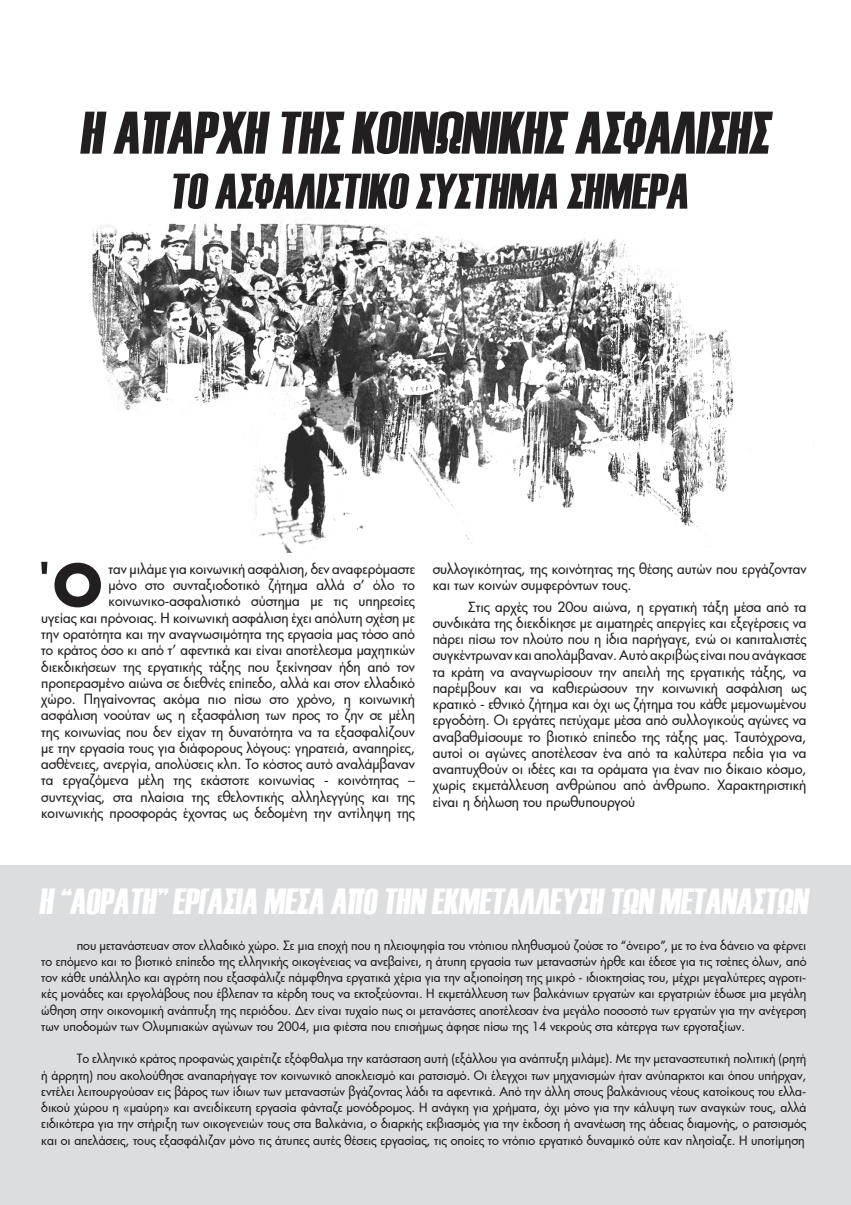
<style>
.page{position:relative;width:851px;height:1205px;background:#fff}
.page>*{position:absolute;margin:0;border:0;box-sizing:border-box;transform-origin:0 0}
.t1{font:60px "Haettenschweiler";color:#231f20}
.t2{font:700 56.88px "Futura";color:#231f20}
.t3{font:50px "Haettenschweiler";color:#231f20}
.t4{font:36.25px "Haettenschweiler";color:#fff}
.t5{font:500 13.75px/16.2px "Futura";color:#231f20;text-align:right}
.t6{font:500 12.5px/16.2px "Futura";color:#231f20;text-align:justify}
</style>
<div class="page">
<div style="left:0;top:866px;width:850px;height:339px;background:#dcdddf"></div>
<img style="left:92px;top:170px;width:722px;height:383px">
<h1 class="t1" style="left:79px;top:92px;width:700px">Η ΑΠΑΡΧΗ ΤΗΣ ΚΟΙΝΩΝΙΚΗΣ ΑΣΦΑΛΙΣΗΣ</h1>
<h3 class="t3" style="left:169px;top:157px;width:528px">ΤΟ ΑΣΦΑΛΙΣΤΙΚΟ ΣΥΣΤΗΜΑ ΣΗΜΕΡΑ</h3>
<h2 class="t2" style="left:37px;top:545px;width:67px">Ό</h2>
<p class="t5" style="left:41px;top:560px;width:375px">ταν μιλάμε για κοινωνική ασφάλιση, δεν αναφερόμαστε<br>μόνο στο συνταξιοδοτικό ζήτημα αλλά σ’ όλο το κοινωνικο-ασφαλιστικό σύστημα με τις υπηρεσίες<br>υγείας και πρόνοιας. Η κοινωνική ασφάλιση έχει απόλυτη σχέση με την ορατότητα και την αναγνωσιμότητα της εργασία μας τόσο από το κράτος όσο κι από τ’ αφεντικά και είναι αποτέλεσμα μαχητικών διεκδικήσεων της εργατικής τάξης που ξεκίνησαν ήδη από τον προπερασμένο αιώνα σε διεθνές επίπεδο, αλλά και στον ελλαδικό χώρο. Πηγαίνοντας ακόμα πιο πίσω στο χρόνο, η κοινωνική ασφάλιση νοούταν ως η εξασφάλιση των προς το ζην σε μέλη της κοινωνίας που δεν είχαν τη δυνατότητα να τα εξασφαλίζουν με την εργασία τους για διάφορους λόγους: γηρατειά, αναπηρίες, ασθένειες, ανεργία, απολύσεις κλπ. Το κόστος αυτό αναλάμβαναν τα εργαζόμενα μέλη της εκάστοτε κοινωνίας - κοινότητας – συντεχνίας, στα πλαίσια της εθελοντικής αλληλεγγύης και της κοινωνικής προσφοράς έχοντας ως δεδομένη την αντίληψη της</p>
<p class="t5" style="left:432px;top:560px;width:375px;text-align:left">συλλογικότητας, της κοινότητας της θέσης αυτών που εργάζονταν και των κοινών συμφερόντων τους.</p>
<p class="t5" style="left:432px;top:598px;width:375px;text-align:justify;text-indent:35px">Στις αρχές του 20ου αιώνα, η εργατική τάξη μέσα από τα συνδικάτα της διεκδίκησε με αιματηρές απεργίες και εξεγέρσεις να πάρει πίσω τον πλούτο που η ίδια παρήγαγε, ενώ οι καπιταλιστές συγκέντρωναν και απολάμβαναν. Αυτό ακριβώς είναι που ανάγκασε τα κράτη να αναγνωρίσουν την απειλή της εργατικής τάξης, να παρέμβουν και να καθιερώσουν την κοινωνική ασφάλιση ως κρατικό - εθνικό ζήτημα και όχι ως ζήτημα του κάθε μεμονωμένου εργοδότη. Οι εργάτες πετύχαμε μέσα από συλλογικούς αγώνες να αναβαθμίσουμε το βιοτικό επίπεδο της τάξης μας. Ταυτόχρονα, αυτοί οι αγώνες αποτέλεσαν ένα από τα καλύτερα πεδία για να αναπτυχθούν οι ιδέες και τα οράματα για έναν πιο δίκαιο κόσμο, χωρίς εκμετάλλευση ανθρώπου από άνθρωπο. Χαρακτηριστική είναι η δήλωση του πρωθυπουργού</p>
<h3 class="t4" style="left:39px;top:876px;width:776px">Η “ΑΟΡΑΤΗ”ΕΡΓΑΣΙΑ ΜΕΣΑ ΑΠΟ ΤΗΝ ΕΚΜΕΤΑΛΛΕΥΣΗ ΤΩΝ ΜΕΤΑΝΑΣΤΩΝ</h3>
<p class="t6" style="left:41px;top:936px;width:766px;text-indent:35px">που μετανάστευαν στον ελλαδικό χώρο. Σε μια εποχή που η πλειοψηφία του ντόπιου πληθυσμού ζούσε το “όνειρο”, με το ένα δάνειο να φέρνει το επόμενο και το βιοτικό επίπεδο της ελληνικής οικογένειας να ανεβαίνει, η άτυπη εργασία των μεταναστών ήρθε και έδεσε για τις τσέπες όλων, από τον κάθε υπάλληλο και αγρότη που εξασφάλιζε πάμφθηνα εργατικά χέρια για την αξιοποίηση της μικρό - ιδιοκτησίας του, μέχρι μεγαλύτερες αγροτι&shy;κές μονάδες και εργολάβους που έβλεπαν τα κέρδη τους να εκτοξεύονται. Η εκμετάλλευση των βαλκάνιων εργατών και εργατριών έδωσε μια μεγάλη ώθηση στην οικονομική ανάπτυξη της περιόδου. Δεν είναι τυχαίο πως οι μετανάστες αποτέλεσαν ένα μεγάλο ποσοστό των εργατών για την ανέγερση των υποδομών των Ολυμπιακών αγώνων του 2004, μια φιέστα που επισήμως άφησε πίσω της 14 νεκρούς στα κάτεργα των εργοταξίων.</p>
<p class="t6" style="left:41px;top:1050px;width:766px;text-indent:35px">Το ελληνικό κράτος προφανώς χαιρέτιζε εξόφθαλμα την κατάσταση αυτή (εξάλλου για ανάπτυξη μιλάμε). Με την μεταναστευτική πολιτική (ρητή ή άρρητη) που ακολούθησε αναπαρήγαγε τον κοινωνικό αποκλεισμό και ρατσισμό. Οι έλεγχοι των μηχανισμών ήταν ανύπαρκτοι και όπου υπήρχαν, εντέλει λειτουργούσαν εις βάρος των ίδιων των μεταναστών βγάζοντας λάδι τα αφεντικά. Από την άλλη στους βαλκάνιους νέους κατοίκους του ελλα&shy;δικού χώρου η «μαύρη» και ανειδίκευτη εργασία φάνταζε μονόδρομος. Η ανάγκη για χρήματα, όχι μόνο για την κάλυψη των αναγκών τους, αλλά ειδικότερα για την στήριξη των οικογενειών τους στα Bαλκάνια, ο διαρκής εκβιασμός για την έκδοση ή ανανέωση της άδειας διαμονής, ο ρατσισμός και οι απελάσεις, τους εξασφάλιζαν μόνο τις άτυπες αυτές θέσεις εργασίας, τις οποίες το ντόπιο εργατικό δυναμικό ούτε καν πλησίαζε. Η υποτίμηση</p>
</div>
